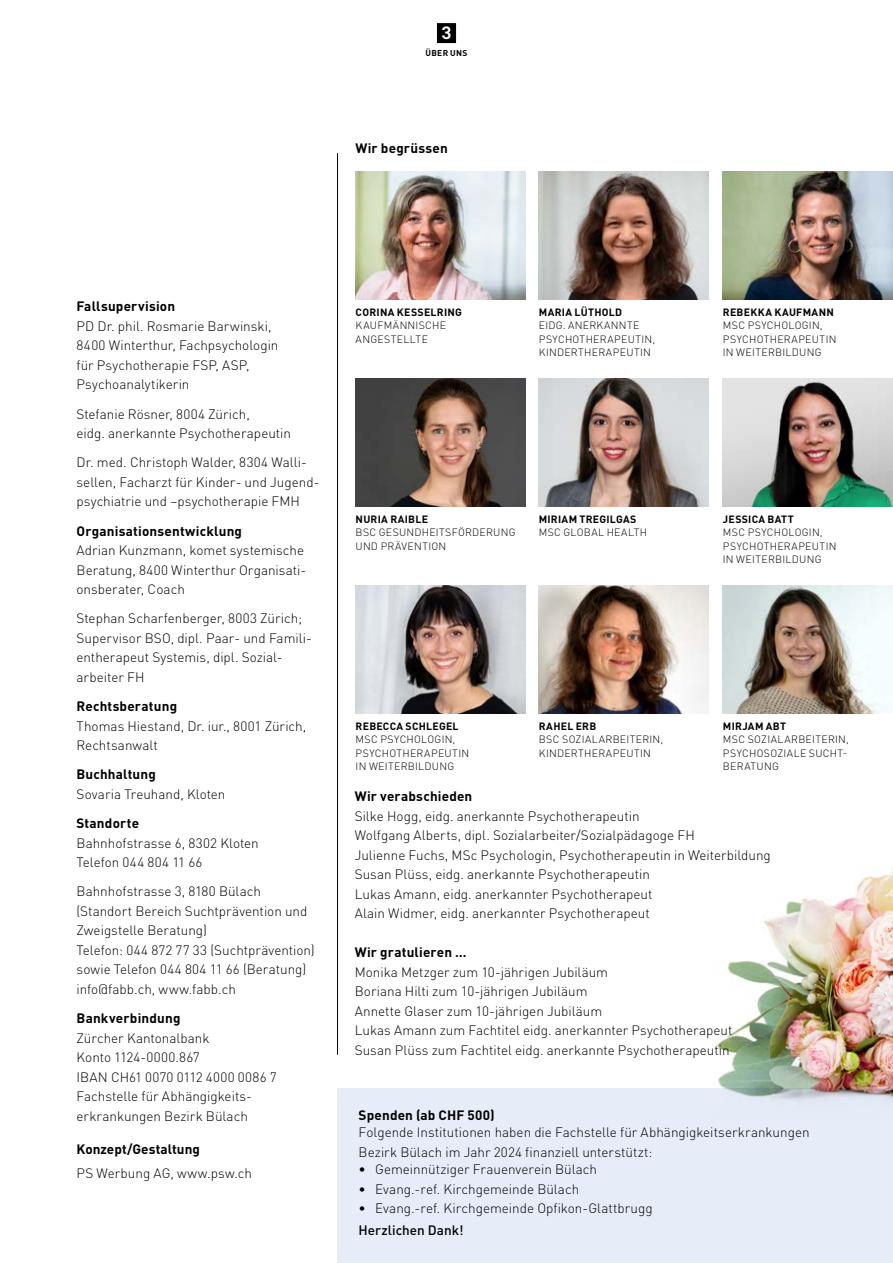
<style>
.page{position:relative;width:893px;height:1263px;background:#fff}
.page>*{position:absolute;margin:0;border:0;box-sizing:border-box;transform-origin:0 0}
.t1{font:700 17.85px "Akkurat Std";color:#fff}
.t2{font:300 13.5px/19.5px "DINOT";color:#000}
.t3{font:700 13.5px "DINOT";letter-spacing:.01em;color:#000}
.t4{font:500 13.5px "DINOT";color:#000}
.t5{font:300 10.5px/13.5px "DINOT";letter-spacing:.025em;color:#000}
.t6{font:700 10.5px "DINOT";letter-spacing:.025em;color:#000}
.t7{font:700 8.4px "DINOT";letter-spacing:.04em;color:#000}
</style>
<div class="page">
<div style="left:437px;top:23px;width:19px;height:20px;background:#000"></div>
<img style="left:723px;top:172px;width:170px;height:127px">
<img style="left:539px;top:172px;width:170px;height:127px">
<hr style="left:337px;top:153px;width:1px;height:902px;background:#000">
<img style="left:723px;top:378px;width:170px;height:128px">
<img style="left:356px;top:585px;width:170px;height:128px">
<img style="left:723px;top:585px;width:170px;height:128px">
<img style="left:356px;top:378px;width:170px;height:128px">
<img style="left:539px;top:378px;width:170px;height:128px">
<img style="left:356px;top:172px;width:170px;height:127px">
<img style="left:539px;top:585px;width:170px;height:128px">
<div style="left:337px;top:1089px;width:556px;height:174px;background:#e7edf8"></div>
<img style="left:699px;top:868px;width:194px;height:234px">
<h1 class="t1" style="left:441px;top:22px;width:12px">3</h1>
<p class="t7" style="left:425px;top:47px;width:43px">ÜBER UNS</p>
<p class="t3" style="left:355px;top:139px;width:94px">Wir begrüssen</p>
<p class="t3" style="left:77px;top:297px;width:100px">Fallsupervision</p>
<p class="t2" style="left:77px;top:316px;width:203px">PD Dr. phil. Rosmarie Barwinski,<br>8400 Winterthur, Fachpsychologin für Psychotherapie FSP, ASP,<br>Psychoanalytikerin</p>
<p class="t2" style="left:77px;top:403px;width:216px">Stefanie Rösner, 8004 Zürich,<br>eidg. anerkannte Psychotherapeutin</p>
<p class="t2" style="left:77px;top:452px;width:244px">Dr. med. Christoph Walder, 8304 Walli&shy;sellen, Facharzt für Kinder- und Jugend&shy;psychiatrie und –psychotherapie FMH</p>
<p class="t3" style="left:77px;top:521px;width:167px">Organisationsentwicklung</p>
<p class="t2" style="left:77px;top:540px;width:231px">Adrian Kunzmann, komet systemische<br>Beratung, 8400 Winterthur Organisati&shy;onsberater, Coach</p>
<p class="t2" style="left:77px;top:608px;width:237px">Stephan Scharfenberger, 8003 Zürich;<br>Supervisor BSO, dipl. Paar- und Famili&shy;entherapeut Systemis, dipl. Sozial&shy;arbeiter FH</p>
<p class="t3" style="left:77px;top:697px;width:102px">Rechtsberatung</p>
<p class="t2" style="left:77px;top:715px;width:231px">Thomas Hiestand, Dr. iur., 8001 Zürich,<br>Rechtsanwalt</p>
<p class="t3" style="left:77px;top:765px;width:81px">Buchhaltung</p>
<p class="t2" style="left:77px;top:784px;width:150px">Sovaria Treuhand, Kloten</p>
<p class="t3" style="left:77px;top:814px;width:64px">Standorte</p>
<p class="t2" style="left:77px;top:832px;width:184px">Bahnhofstrasse 6, 8302 Kloten<br>Telefon 044 804 11 66</p>
<p class="t2" style="left:77px;top:881px;width:240px">Bahnhofstrasse 3, 8180 Bülach (Standort Bereich Suchtprävention und Zweigstelle Beratung)<br>Telefon: 044 872 77 33 (Suchtprävention) sowie Telefon 044 804 11 66 (Beratung) info@fabb.ch, www.fabb.ch</p>
<p class="t3" style="left:77px;top:1009px;width:106px">Bankverbindung</p>
<p class="t2" style="left:77px;top:1027px;width:202px">Zürcher Kantonalbank<br>Konto 1124-0000.867<br>IBAN CH61 0070 0112 4000 0086 7<br>Fachstelle für Abhängigkeits&shy;erkrankungen Bezirk Bülach</p>
<p class="t3" style="left:77px;top:1140px;width:125px">Konzept/Gestaltung</p>
<p class="t2" style="left:77px;top:1162px;width:177px">PS Werbung AG, www.psw.ch</p>
<p class="t6" style="left:356px;top:305px;width:108px">CORINA KESSELRING</p>
<p class="t5" style="left:356px;top:318px;width:92px">KAUFMÄNNISCHE<br>ANGESTELLTE</p>
<p class="t6" style="left:539px;top:305px;width:85px">MARIA LÜTHOLD</p>
<p class="t5" style="left:539px;top:318px;width:118px">EIDG. ANERKANNTE<br>PSYCHOTHERAPEUTIN,<br>KINDERTHERAPEUTIN</p>
<p class="t6" style="left:356px;top:512px;width:74px">NURIA RAIBLE</p>
<p class="t5" style="left:356px;top:525px;width:161px">BSC GESUNDHEITSFÖRDERUNG<br>UND PRÄVENTION</p>
<p class="t6" style="left:539px;top:512px;width:99px">MIRIAM TREGILGAS</p>
<p class="t5" style="left:539px;top:525px;width:110px">MSC GLOBAL HEALTH</p>
<p class="t6" style="left:723px;top:305px;width:112px">REBEKKA KAUFMANN</p>
<p class="t5" style="left:723px;top:318px;width:115px">MSC PSYCHOLOGIN,<br>PSYCHOTHERAPEUTIN<br>IN WEITERBILDUNG</p>
<p class="t6" style="left:723px;top:512px;width:72px">JESSICA BATT</p>
<p class="t5" style="left:723px;top:525px;width:115px">MSC PSYCHOLOGIN,<br>PSYCHOTHERAPEUTIN<br>IN WEITERBILDUNG</p>
<p class="t6" style="left:356px;top:719px;width:104px">REBECCA SCHLEGEL</p>
<p class="t5" style="left:356px;top:732px;width:115px">MSC PSYCHOLOGIN,<br>PSYCHOTHERAPEUTIN<br>IN WEITERBILDUNG</p>
<p class="t6" style="left:539px;top:719px;width:59px">RAHEL ERB</p>
<p class="t5" style="left:539px;top:732px;width:126px">BSC SOZIALARBEITERIN,<br>KINDERTHERAPEUTIN</p>
<p class="t6" style="left:723px;top:719px;width:65px">MIRJAM ABT</p>
<p class="t5" style="left:723px;top:732px;width:127px">MSC SOZIALARBEITERIN,<br>PSYCHOSOZIALE SUCHT-<br>BERATUNG</p>
<p class="t3" style="left:355px;top:787px;width:119px">Wir verabschieden</p>
<p class="t2" style="left:355px;top:805px;width:418px">Silke Hogg, eidg. anerkannte Psychotherapeutin<br>Wolfgang Alberts, dipl. Sozialarbeiter/Sozialpädagoge FH<br>Julienne Fuchs, MSc Psychologin, Psychotherapeutin in Weiterbildung Susan Plüss, eidg. anerkannte Psychotherapeutin<br>Lukas Amann, eidg. anerkannter Psychotherapeut<br>Alain Widmer, eidg. anerkannter Psychotherapeut</p>
<p class="t3" style="left:355px;top:943px;width:114px">Wir gratulieren …</p>
<p class="t2" style="left:355px;top:961px;width:379px">Monika Metzger zum 10-jährigen Jubiläum<br>Boriana Hilti zum 10-jährigen Jubiläum<br>Annette Glaser zum 10-jährigen Jubiläum<br>Lukas Amann zum Fachtitel eidg. anerkannter Psychotherapeut Susan Plüss zum Fachtitel eidg. anerkannte Psychotherapeutin</p>
<p class="t3" style="left:359px;top:1106px;width:138px">Spenden (ab CHF 500)</p>
<p class="t2" style="left:359px;top:1122px;width:452px">Folgende Institutionen haben die Fachstelle für Abhängigkeitserkrankungen<br>Bezirk Bülach im Jahr 2024 finanziell unterstützt:</p>
<p class="t2" style="left:359px;top:1159px;width:240px">• Gemeinnütziger Frauenverein Bülach</p>
<p class="t2" style="left:359px;top:1178px;width:222px">• Evang.-ref. Kirchgemeinde Bülach</p>
<p class="t2" style="left:359px;top:1198px;width:296px">• Evang.-ref. Kirchgemeinde Opfikon-Glattbrugg</p>
<p class="t4" style="left:359px;top:1221px;width:106px">Herzlichen Dank!</p>
</div>
